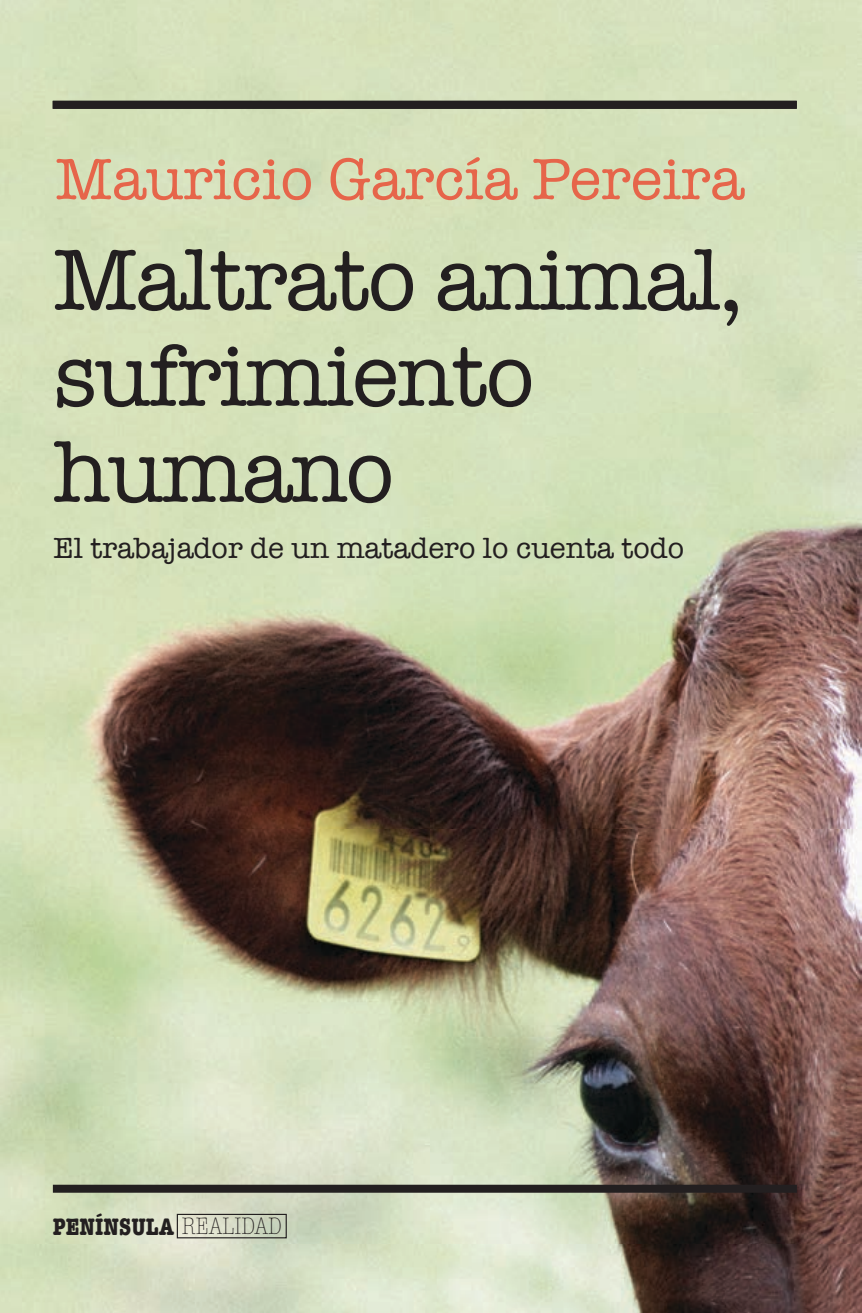
<style>
.page{position:relative;width:862px;height:1313px;background:#fff}
.page>*{position:absolute;margin:0;border:0;box-sizing:border-box;transform-origin:0 0}
.t1{font:89px/96px "American Typewriter";letter-spacing:-.02em;color:#231f20}
.t2{font:60px "American Typewriter";color:#e6654a}
.t3{font:30px "American Typewriter";color:#231f20}
.t4{font:700 condensed 24.6px "American Typewriter";color:#231f20}
.s1{font-weight:300}
</style>
<div class="page">
<img style="left:0;top:0;width:862px;height:1313px">
<div style="left:53px;top:101px;width:744px;height:8px;background:#231f20"></div>
<div style="left:177px;top:1214px;width:110px;height:24px;border:1px solid #231f20"></div>
<div style="left:53px;top:1185px;width:744px;height:8px;background:#231f20"></div>
<h2 class="t2" style="left:55px;top:133px;width:690px">Mauricio García Pereira</h2>
<h1 class="t1" style="left:53px;top:229px;width:692px">Maltrato animal, sufrimiento humano</h1>
<p class="t3" style="left:53px;top:525px;width:632px">El trabajador de un matadero lo cuenta todo</p>
<p class="t4" style="left:53px;top:1207px;width:231px">PENÍNSULA <span class="s1">REALIDAD</span></p>
</div>
